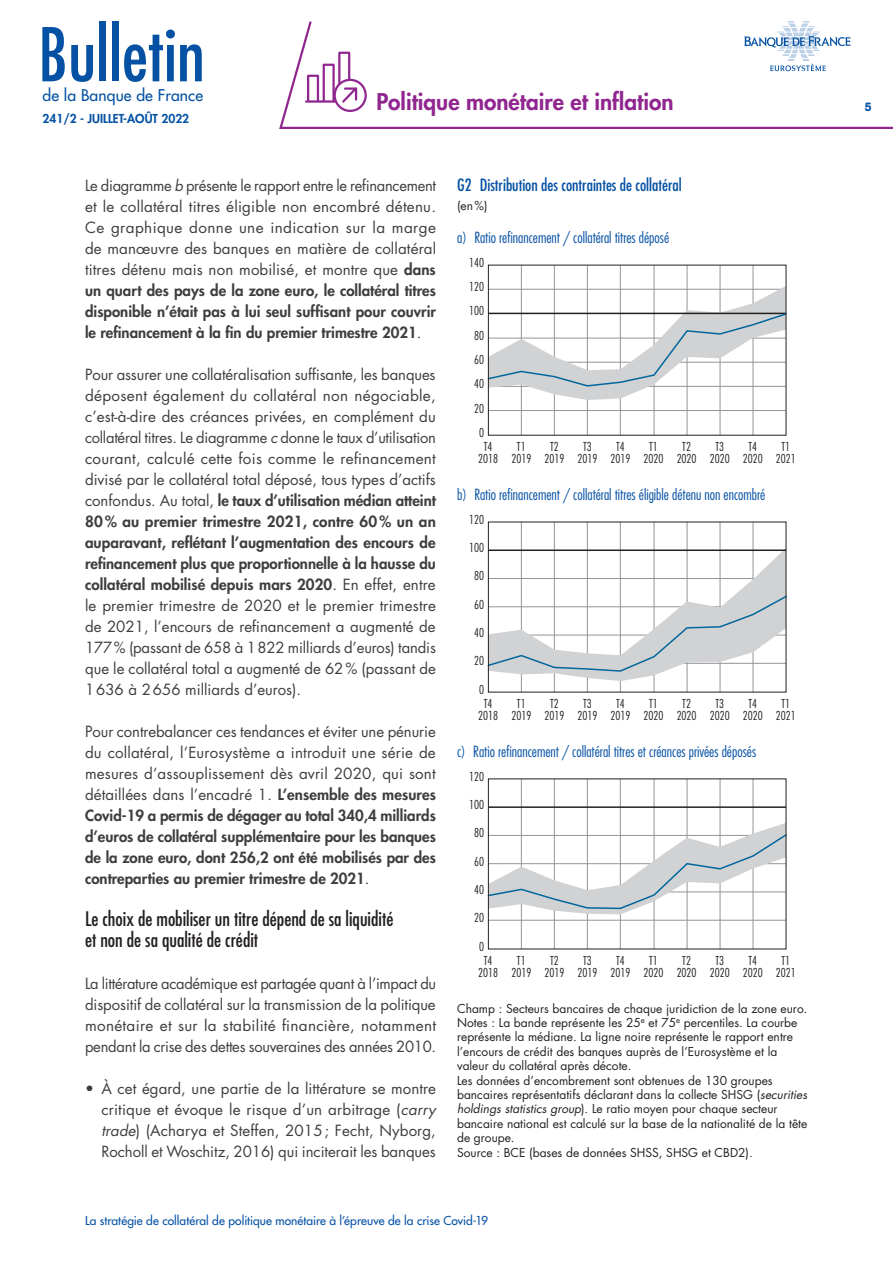
<style>
.page{position:relative;width:893px;height:1263px;background:#fff}
.page>*{position:absolute;margin:0;border:0;box-sizing:border-box;transform-origin:0 0}
.t1{font:condensed 72px "Futura Std";color:#0551a4}
.t2{font:800 22.5px "Futura Std";color:#90268f}
.t3{font:condensed 19.5px/21px "Futura Std";color:#231f20}
.t4{font:condensed 16.5px "Futura Std";color:#0551a4}
.t5{font:500 15.75px "Futura Std";letter-spacing:.01em;color:#0551a4}
.t6{font:15px/21px "Futura Std";color:#3e3e3f;text-align:justify}
.t7{font:800 15px/21px "Futura Std";color:#3e3e3f;text-align:justify}
.t8{font:300 condensed 15px "Futura Std";color:#0551a4}
.t9{font:12px/14.4px "Futura Std";color:#231f20}
.t10{font:300 condensed 12px/12px "Futura Std";color:#231f20;text-align:center}
.t11{font:500 12px "Futura Std";letter-spacing:.005em;color:#0551a4}
.t12{font:800 12px "Futura Std";color:#0551a4}
.t13{font:800 12px "Helvetica Neue LT Std";color:#0551a4;scale:.9 1}
.s1{font-style:italic}
.s2{font-weight:800}
.s3{font-weight:400}
</style>
<div class="page">
<svg style="left:279px;top:21px;width:614px;height:108px"></svg>
<svg style="left:744px;top:22px;width:106px;height:49px"></svg>
<hr style="left:306px;top:100px;width:29px;height:3px;background:#90268f">
<div style="left:307px;top:75px;width:12px;height:27px;border:2px solid #90268f"></div>
<div style="left:323px;top:64px;width:12px;height:38px;border:2px solid #90268f"></div>
<div style="left:334px;top:79px;width:33px;height:33px;border:2px solid #90268f;border-radius:50%"></div>
<svg style="left:337px;top:51px;width:22px;height:54px"></svg>
<hr style="left:488px;top:410px;width:298px;height:1px;background:#939598">
<hr style="left:521px;top:265px;width:1px;height:170px;background:#939598">
<hr style="left:554px;top:265px;width:1px;height:170px;background:#939598">
<hr style="left:587px;top:265px;width:1px;height:170px;background:#939598">
<hr style="left:620px;top:265px;width:1px;height:170px;background:#939598">
<hr style="left:654px;top:265px;width:1px;height:170px;background:#939598">
<hr style="left:687px;top:265px;width:1px;height:170px;background:#939598">
<hr style="left:720px;top:265px;width:1px;height:170px;background:#939598">
<hr style="left:753px;top:265px;width:1px;height:170px;background:#939598">
<svg style="left:487px;top:286px;width:300px;height:114px"></svg>
<hr style="left:521px;top:522px;width:1px;height:170px;background:#939598">
<hr style="left:554px;top:522px;width:1px;height:170px;background:#939598">
<hr style="left:587px;top:522px;width:1px;height:170px;background:#939598">
<hr style="left:620px;top:522px;width:1px;height:170px;background:#939598">
<hr style="left:654px;top:522px;width:1px;height:170px;background:#939598">
<hr style="left:687px;top:522px;width:1px;height:170px;background:#939598">
<hr style="left:720px;top:522px;width:1px;height:170px;background:#939598">
<hr style="left:753px;top:522px;width:1px;height:170px;background:#939598">
<svg style="left:487px;top:548px;width:300px;height:133px"></svg>
<hr style="left:488px;top:920px;width:298px;height:1px;background:#939598">
<hr style="left:521px;top:779px;width:1px;height:170px;background:#939598">
<hr style="left:554px;top:779px;width:1px;height:170px;background:#939598">
<hr style="left:587px;top:779px;width:1px;height:170px;background:#939598">
<hr style="left:620px;top:779px;width:1px;height:170px;background:#939598">
<hr style="left:654px;top:779px;width:1px;height:170px;background:#939598">
<hr style="left:687px;top:779px;width:1px;height:170px;background:#939598">
<hr style="left:720px;top:779px;width:1px;height:170px;background:#939598">
<hr style="left:753px;top:779px;width:1px;height:170px;background:#939598">
<hr style="left:488px;top:806px;width:298px;height:2px;background:#231f20">
<svg style="left:487px;top:823px;width:300px;height:91px"></svg>
<h1 class="t1" style="left:38px;top:12px;width:168px">Bulletin</h1>
<p class="t5" style="left:43px;top:86px;width:162px">de la Banque de France</p>
<p class="t12" style="left:43px;top:111px;width:148px">241/2 - JUILLET-AOÛT 2022</p>
<h2 class="t2" style="left:376px;top:88px;width:299px">Politique monétaire et inflation</h2>
<p class="t13" style="left:865px;top:99px;width:9px">5</p>
<p class="t6" style="left:85px;top:175px;width:353px">Le diagramme <span class="s1">b</span> présente le rapport entre le refinancement et le collatéral titres éligible non encombré détenu.<br>Ce graphique donne une indication sur la marge de manœuvre des banques en matière de collatéral titres détenu mais non mobilisé, et montre que <span class="s2">dans un quart des pays de la zone euro, le collatéral titres disponible n’était pas à lui seul suffisant pour couvrir le refinancement à la fin du premier trimestre 2021</span>.</p>
<p class="t6" style="left:85px;top:364px;width:352px">Pour assurer une collatéralisation suffisante, les banques déposent également du collatéral non négociable, c’est‑à‑dire des créances privées, en complément du collatéral titres. Le diagramme <span class="s1">c</span> donne le taux d’utilisation courant, calculé cette fois comme le refinancement divisé par le collatéral total déposé, tous types d’actifs confondus. Au total, <span class="s2">le taux d’utilisation médian atteint 80% au premier trimestre 2021, contre 60% un an auparavant, reflétant l’augmentation des encours de refinancement plus que proportionnelle à la hausse du collatéral mobilisé depuis mars 2020</span>. En effet, entre le premier trimestre de 2020 et le premier trimestre de 2021, l’encours de refinancement a augmenté de 177% (passant de 658 à 1822 milliards d’euros) tandis que le collatéral total a augmenté de 62% (passant de 1636 à 2656 milliards d’euros).</p>
<p class="t7" style="left:85px;top:721px;width:352px"><span class="s3">Pour contrebalancer ces tendances et éviter une pénurie du collatéral, l’Eurosystème a introduit une série de mesures d’assouplissement dès avril 2020, qui sont détaillées dans l’encadré 1.</span> L’ensemble des mesures Covid‑19 a permis de dégager au total 340,4 milliards d’euros de collatéral supplémentaire pour les banques de la zone euro, dont 256,2 ont été mobilisés par des contreparties au premier trimestre de 2021<span class="s3">.</span></p>
<h3 class="t3" style="left:85px;top:908px;width:310px">Le choix de mobiliser un titre dépend de sa liquidité et non de sa qualité de crédit</h3>
<p class="t6" style="left:85px;top:973px;width:353px">La littérature académique est partagée quant à l’impact du dispositif de collatéral sur la transmission de la politique monétaire et sur la stabilité financière, notamment pendant la crise des dettes souveraines des années 2010.</p>
<p class="t6" style="left:101px;top:1078px;width:336px;text-indent:-16px">• À cet égard, une partie de la littérature se montre critique et évoque le risque d’un arbitrage (<span class="s1">carry trade</span>) (Acharya et Steffen, 2015; Fecht, Nyborg, Rocholl et Woschitz, 2016) qui inciterait les banques</p>
<p class="t4" style="left:457px;top:175px;width:226px">G2 Distribution des contraintes de collatéral</p>
<p class="t9" style="left:457px;top:198px;width:32px">(en%)</p>
<p class="t8" style="left:457px;top:229px;width:213px">a) Ratio refinancement / collatéral titres déposé</p>
<p class="t10" style="left:469px;top:256px;width:16px">140</p>
<p class="t10" style="left:469px;top:281px;width:16px">120</p>
<p class="t10" style="left:469px;top:305px;width:16px">100</p>
<p class="t10" style="left:474px;top:329px;width:11px">80</p>
<p class="t10" style="left:474px;top:353px;width:11px">60</p>
<p class="t10" style="left:474px;top:378px;width:11px">40</p>
<p class="t10" style="left:474px;top:402px;width:11px">20</p>
<p class="t10" style="left:479px;top:426px;width:6px">0</p>
<p class="t10" style="left:478px;top:440px;width:21px">T4<br>2018</p>
<p class="t10" style="left:511px;top:440px;width:21px">T1<br>2019</p>
<p class="t10" style="left:544px;top:440px;width:21px">T2<br>2019</p>
<p class="t10" style="left:577px;top:440px;width:21px">T3<br>2019</p>
<p class="t10" style="left:610px;top:440px;width:21px">T4<br>2019</p>
<p class="t10" style="left:644px;top:440px;width:21px">T1<br>2020</p>
<p class="t10" style="left:677px;top:440px;width:21px">T2<br>2020</p>
<p class="t10" style="left:710px;top:440px;width:21px">T3<br>2020</p>
<p class="t10" style="left:743px;top:440px;width:21px">T4<br>2020</p>
<p class="t10" style="left:776px;top:440px;width:21px">T1<br>2021</p>
<p class="t8" style="left:457px;top:486px;width:310px">b) Ratio refinancement / collatéral titres éligible détenu non encombré</p>
<p class="t10" style="left:469px;top:513px;width:16px">120</p>
<p class="t10" style="left:469px;top:541px;width:16px">100</p>
<p class="t10" style="left:474px;top:570px;width:11px">80</p>
<p class="t10" style="left:474px;top:598px;width:11px">60</p>
<p class="t10" style="left:474px;top:626px;width:11px">40</p>
<p class="t10" style="left:474px;top:655px;width:11px">20</p>
<p class="t10" style="left:479px;top:683px;width:6px">0</p>
<p class="t10" style="left:478px;top:697px;width:21px">T4<br>2018</p>
<p class="t10" style="left:511px;top:697px;width:21px">T1<br>2019</p>
<p class="t10" style="left:544px;top:697px;width:21px">T2<br>2019</p>
<p class="t10" style="left:577px;top:697px;width:21px">T3<br>2019</p>
<p class="t10" style="left:610px;top:697px;width:21px">T4<br>2019</p>
<p class="t10" style="left:644px;top:697px;width:21px">T1<br>2020</p>
<p class="t10" style="left:677px;top:697px;width:21px">T2<br>2020</p>
<p class="t10" style="left:710px;top:697px;width:21px">T3<br>2020</p>
<p class="t10" style="left:743px;top:697px;width:21px">T4<br>2020</p>
<p class="t10" style="left:776px;top:697px;width:21px">T1<br>2021</p>
<p class="t8" style="left:457px;top:742px;width:301px">c) Ratio refinancement / collatéral titres et créances privées déposés</p>
<p class="t10" style="left:469px;top:770px;width:16px">120</p>
<p class="t10" style="left:469px;top:798px;width:16px">100</p>
<p class="t10" style="left:474px;top:827px;width:11px">80</p>
<p class="t10" style="left:474px;top:855px;width:11px">60</p>
<p class="t10" style="left:474px;top:883px;width:11px">40</p>
<p class="t10" style="left:474px;top:912px;width:11px">20</p>
<p class="t10" style="left:479px;top:940px;width:6px">0</p>
<p class="t10" style="left:478px;top:954px;width:21px">T4<br>2018</p>
<p class="t10" style="left:511px;top:954px;width:21px">T1<br>2019</p>
<p class="t10" style="left:544px;top:954px;width:21px">T2<br>2019</p>
<p class="t10" style="left:577px;top:954px;width:21px">T3<br>2019</p>
<p class="t10" style="left:610px;top:954px;width:21px">T4<br>2019</p>
<p class="t10" style="left:644px;top:954px;width:21px">T1<br>2020</p>
<p class="t10" style="left:677px;top:954px;width:21px">T2<br>2020</p>
<p class="t10" style="left:710px;top:954px;width:21px">T3<br>2020</p>
<p class="t10" style="left:743px;top:954px;width:21px">T4<br>2020</p>
<p class="t10" style="left:776px;top:954px;width:21px">T1<br>2021</p>
<p class="t9" style="left:457px;top:1001px;width:352px">Champ : Secteurs bancaires de chaque juridiction de la zone euro.<br>Notes : La bande représente les 25<sup>e</sup> et 75<sup>e</sup> percentiles. La courbe représente la médiane. La ligne noire représente le rapport entre l’encours de crédit des banques auprès de l’Eurosystème et la valeur du collatéral après décote.<br>Les données d’encombrement sont obtenues de 130 groupes bancaires représentatifs déclarant dans la collecte SHSG (<span class="s1">securities holdings statistics group</span>). Le ratio moyen pour chaque secteur bancaire national est calculé sur la base de la nationalité de la tête de groupe.<br>Source : BCE (bases de données SHSS, SHSG et CBD2).</p>
<p class="t11" style="left:85px;top:1213px;width:405px">La stratégie de collatéral de politique monétaire à l’épreuve de la crise Covid-19</p>
</div>
